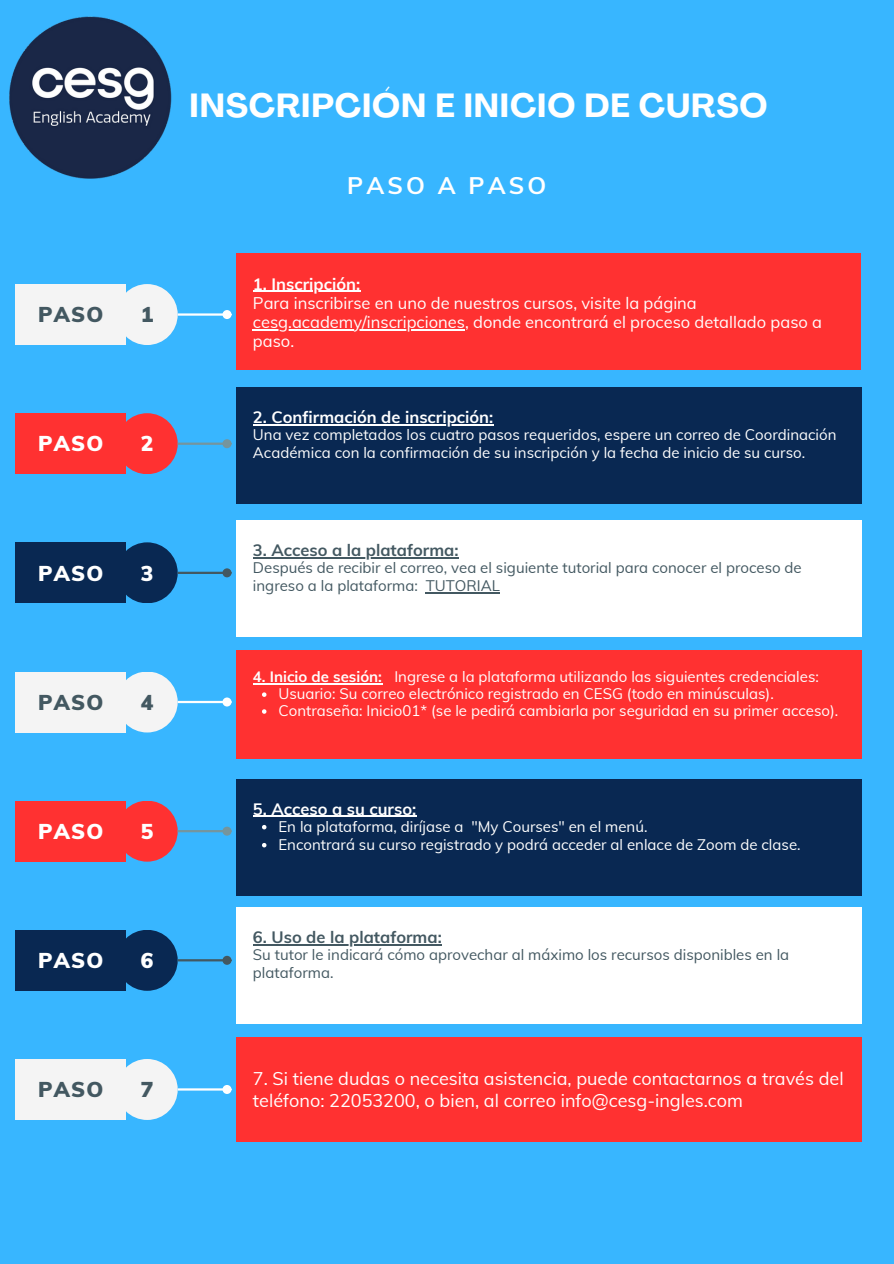
<style>
.page{position:relative;width:894px;height:1264px;background:#fff}
.page>*{position:absolute;margin:0;border:0;box-sizing:border-box;transform-origin:0 0}
.t1{font:700 33px "Agrandir";letter-spacing:.025em;color:#fff}
.t2{font:700 24px "Muli";letter-spacing:.13em;color:#fff}
.t3{font:900 21px "Muli";letter-spacing:.06em;color:#fff}
.t4{font:900 21px "Muli";letter-spacing:.06em;color:#435861}
.t5{font:18px/21.3px "Muli";color:#fff}
.t6{font:16.5px/19.2px "Muli";color:#fff}
.t7{font:700 16.5px "Muli";color:#fff}
.t8{font:700 16.5px "Muli";color:#435861}
.t9{font:15px/18px "Muli";color:#fff}
.t10{font:15px/18px "Muli";color:#435861}
.s1{font-weight:700}
</style>
<div class="page">
<div style="left:0;top:0;width:893px;height:1263px;background:#38b6ff"></div>
<div style="left:16px;top:284px;width:110px;height:61px;background:#f4f4f4"></div>
<div style="left:117px;top:284px;width:61px;height:61px;background:#f4f4f4;border-radius:50%"></div>
<hr style="left:178px;top:313px;width:45px;height:3px;background:#fff">
<div style="left:223px;top:311px;width:7px;height:7px;background:#fff;border-radius:50%"></div>
<div style="left:222px;top:310px;width:9px;height:9px;border:2px solid #fff;border-radius:50%"></div>
<div style="left:16px;top:413px;width:110px;height:61px;background:#ff3131"></div>
<div style="left:117px;top:413px;width:61px;height:61px;background:#ff3131;border-radius:50%"></div>
<hr style="left:178px;top:442px;width:45px;height:3px;background:#75959d">
<div style="left:223px;top:440px;width:7px;height:7px;background:#75959d;border-radius:50%"></div>
<div style="left:222px;top:439px;width:9px;height:9px;border:2px solid #75959d;border-radius:50%"></div>
<div style="left:16px;top:542px;width:110px;height:61px;background:#092852"></div>
<div style="left:117px;top:542px;width:61px;height:61px;background:#092852;border-radius:50%"></div>
<hr style="left:178px;top:571px;width:45px;height:3px;background:#435861">
<div style="left:223px;top:569px;width:7px;height:7px;background:#435861;border-radius:50%"></div>
<div style="left:222px;top:568px;width:9px;height:9px;border:2px solid #435861;border-radius:50%"></div>
<div style="left:16px;top:671px;width:110px;height:61px;background:#f4f4f4"></div>
<div style="left:117px;top:671px;width:61px;height:61px;background:#f4f4f4;border-radius:50%"></div>
<hr style="left:178px;top:701px;width:45px;height:2px;background:#fff">
<div style="left:223px;top:698px;width:7px;height:7px;background:#fff;border-radius:50%"></div>
<div style="left:222px;top:697px;width:9px;height:9px;border:2px solid #fff;border-radius:50%"></div>
<div style="left:16px;top:800px;width:110px;height:61px;background:#ff3131"></div>
<div style="left:117px;top:800px;width:61px;height:61px;background:#ff3131;border-radius:50%"></div>
<hr style="left:178px;top:830px;width:45px;height:2px;background:#75959d">
<div style="left:223px;top:827px;width:7px;height:7px;background:#75959d;border-radius:50%"></div>
<div style="left:222px;top:826px;width:9px;height:9px;border:2px solid #75959d;border-radius:50%"></div>
<div style="left:16px;top:929px;width:110px;height:61px;background:#092852"></div>
<div style="left:117px;top:929px;width:61px;height:61px;background:#092852;border-radius:50%"></div>
<hr style="left:178px;top:959px;width:45px;height:2px;background:#435861">
<div style="left:223px;top:956px;width:7px;height:7px;background:#435861;border-radius:50%"></div>
<div style="left:222px;top:955px;width:9px;height:9px;border:2px solid #435861;border-radius:50%"></div>
<div style="left:16px;top:1058px;width:110px;height:61px;background:#f4f4f4"></div>
<div style="left:117px;top:1058px;width:61px;height:61px;background:#f4f4f4;border-radius:50%"></div>
<hr style="left:178px;top:1088px;width:45px;height:2px;background:#fff">
<div style="left:223px;top:1086px;width:7px;height:6px;background:#fff;border-radius:50%"></div>
<div style="left:222px;top:1084px;width:9px;height:9px;border:2px solid #fff;border-radius:50%"></div>
<div style="left:236px;top:254px;width:624px;height:116px;background:#ff3131"></div>
<hr style="left:253px;top:291px;width:107px;height:1px;background:#fff">
<hr style="left:253px;top:329px;width:212px;height:1px;background:#fff">
<div style="left:236px;top:387px;width:625px;height:117px;background:#092852"></div>
<hr style="left:253px;top:424px;width:240px;height:1px;background:#fff">
<div style="left:236px;top:520px;width:625px;height:117px;background:#fff"></div>
<hr style="left:253px;top:557px;width:205px;height:1px;background:#435861">
<hr style="left:425px;top:592px;width:74px;height:1px;background:#435861">
<div style="left:236px;top:649px;width:624px;height:109px;background:#ff3131"></div>
<hr style="left:253px;top:683px;width:129px;height:1px;background:#fff">
<svg style="left:262px;top:692px;width:4px;height:5px"></svg>
<svg style="left:262px;top:709px;width:4px;height:4px"></svg>
<div style="left:236px;top:778px;width:625px;height:117px;background:#092852"></div>
<hr style="left:253px;top:816px;width:163px;height:1px;background:#fff">
<svg style="left:262px;top:825px;width:4px;height:4px"></svg>
<svg style="left:262px;top:843px;width:4px;height:4px"></svg>
<div style="left:236px;top:906px;width:625px;height:117px;background:#fff"></div>
<hr style="left:253px;top:943px;width:188px;height:2px;background:#435861">
<div style="left:236px;top:1037px;width:624px;height:104px;background:#ff3131"></div>
<img style="left:9px;top:16px;width:163px;height:163px">
<p class="t4" style="left:38px;top:301px;width:67px">PASO</p>
<h1 class="t4" style="left:141px;top:301px;width:14px">1</h1>
<h2 class="t3" style="left:38px;top:430px;width:67px">PASO</h2>
<h3 class="t3" style="left:141px;top:430px;width:14px">2</h3>
<p class="t3" style="left:38px;top:559px;width:67px">PASO</p>
<p class="t3" style="left:141px;top:559px;width:14px">3</p>
<h3 class="t4" style="left:38px;top:688px;width:67px">PASO</h3>
<p class="t4" style="left:141px;top:688px;width:14px">4</p>
<p class="t3" style="left:38px;top:817px;width:67px">PASO</p>
<h3 class="t3" style="left:141px;top:817px;width:14px">5</h3>
<p class="t3" style="left:38px;top:947px;width:67px">PASO</p>
<p class="t3" style="left:141px;top:947px;width:14px">6</p>
<h3 class="t4" style="left:38px;top:1076px;width:67px">PASO</h3>
<p class="t4" style="left:141px;top:1076px;width:14px">7</p>
<p class="t1" style="left:189px;top:92px;width:579px">INSCRIPCIÓN E INICIO DE CURSO</p>
<p class="t2" style="left:347px;top:169px;width:200px">PASO A PASO</p>
<p class="t6" style="left:253px;top:274px;width:445px"><span class="s1">1. Inscripción:<br></span>Para inscribirse en uno de nuestros cursos, visite la página</p>
<h3 class="t6" style="left:253px;top:312px;width:570px">cesg.academy/inscripciones, donde encontrará el proceso detallado paso a paso.</h3>
<p class="t7" style="left:253px;top:406px;width:242px">2. Confirmación de inscripción:</p>
<p class="t9" style="left:253px;top:425px;width:585px">Una vez completados los cuatro pasos requeridos, espere un correo de Coordinación<br>Académica con la confirmación de su inscripción y la fecha de inicio de su curso.</p>
<h3 class="t8" style="left:253px;top:540px;width:207px">3. Acceso a la plataforma:</h3>
<p class="t10" style="left:253px;top:558px;width:550px">Después de recibir el correo, vea el siguiente tutorial para conocer el proceso de ingreso a la plataforma: TUTORIAL</p>
<p class="t9" style="left:253px;top:667px;width:567px"><span class="s1">4. Inicio de sesión:</span> Ingrese a la plataforma utilizando las siguientes credenciales:</p>
<h3 class="t9" style="left:278px;top:684px;width:496px">Usuario: Su correo electrónico registrado en CESG (todo en minúsculas).</h3>
<p class="t9" style="left:278px;top:701px;width:561px">Contraseña: Inicio01* (se le pedirá cambiarla por seguridad en su primer acceso).</p>
<p class="t7" style="left:253px;top:798px;width:165px">5. Acceso a su curso:</p>
<h5 class="t9" style="left:278px;top:817px;width:370px">En la plataforma, diríjase a "My Courses" en el menú.</h5>
<p class="t9" style="left:278px;top:835px;width:523px">Encontrará su curso registrado y podrá acceder al enlace de Zoom de clase.</p>
<p class="t8" style="left:253px;top:926px;width:190px">6. Uso de la plataforma:</p>
<p class="t10" style="left:253px;top:945px;width:537px">Su tutor le indicará cómo aprovechar al máximo los recursos disponibles en la plataforma.</p>
<p class="t5" style="left:253px;top:1068px;width:592px">7. Si tiene dudas o necesita asistencia, puede contactarnos a través del teléfono: 22053200, o bien, al correo info@cesg-ingles.com</p>
</div>
